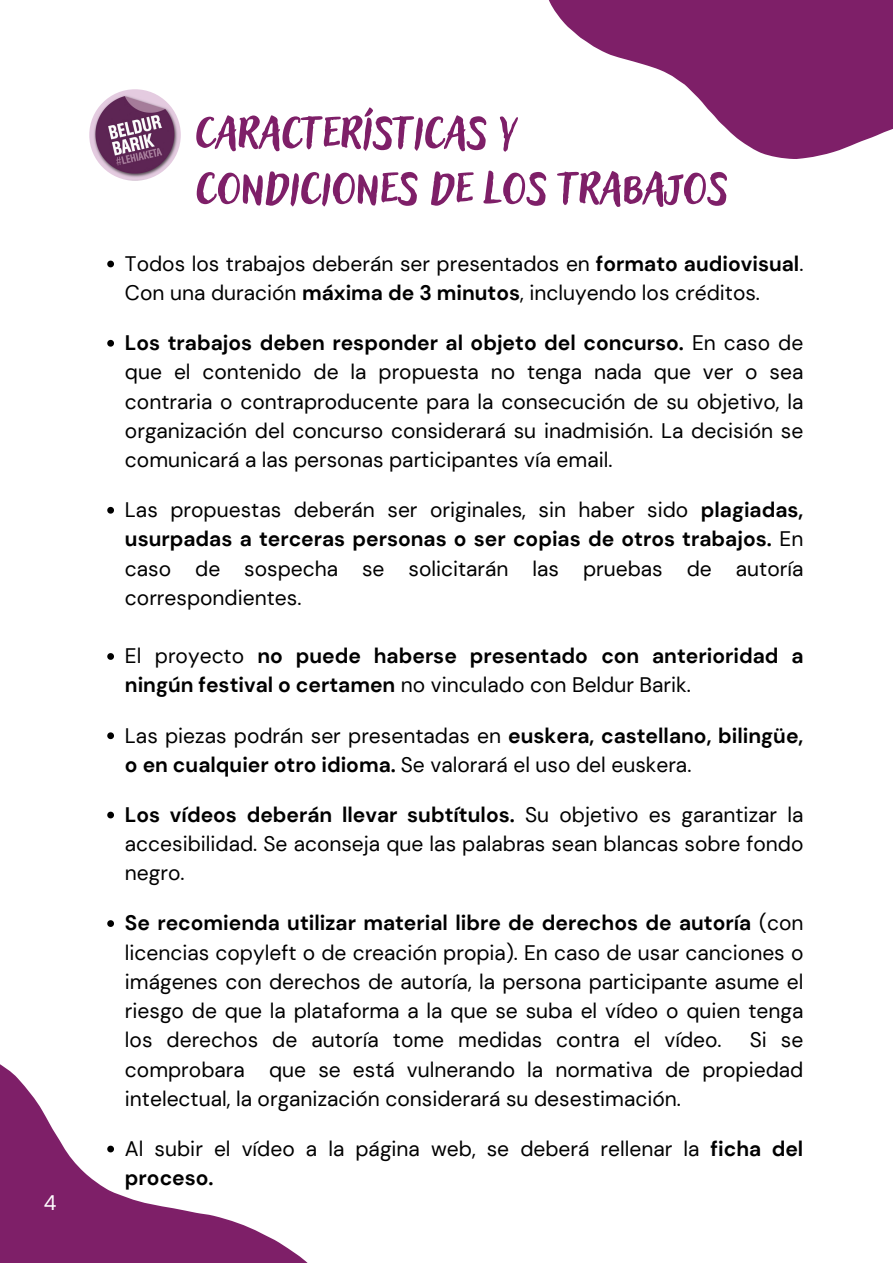
<style>
.page{position:relative;width:893px;height:1264px;background:#fff}
.page>*{position:absolute;margin:0;border:0;box-sizing:border-box;transform-origin:0 0}
.t1{font:59.25px/55.7px "Adlery Pro Blockletter";color:#7e1f68}
.t2{font:21px/29.2px "DM Sans";color:#000;text-align:justify}
.t3{font:700 21px/29.2px "DM Sans";color:#000}
.t4{font:21px "DM Sans";color:#fff}
.s1{font-weight:700}
.s2{font-weight:400}
</style>
<div class="page">
<svg style="left:0;top:1064px;width:307px;height:198px"></svg>
<svg style="left:549px;top:0;width:343px;height:159px;fill:#7e1f68"></svg>
<svg style="left:107px;top:260px;width:7px;height:7px"></svg>
<svg style="left:107px;top:340px;width:7px;height:6px"></svg>
<svg style="left:107px;top:507px;width:7px;height:6px"></svg>
<svg style="left:107px;top:653px;width:7px;height:7px"></svg>
<svg style="left:107px;top:732px;width:7px;height:7px"></svg>
<svg style="left:107px;top:811px;width:7px;height:7px"></svg>
<svg style="left:107px;top:920px;width:7px;height:6px"></svg>
<svg style="left:107px;top:1145px;width:7px;height:7px"></svg>
<img style="left:89px;top:89px;width:92px;height:92px;border-radius:50%">
<p class="t4" style="left:44px;top:1188px;width:14px">4</p>
<p class="t1" style="left:195px;top:98px;width:534px">Características y condiciones de los trabajos</p>
<p class="t2" style="left:125px;top:249px;width:680px">Todos los trabajos deberán ser presentados en <span class="s1">formato audiovisual</span>.<br>Con una duración <span class="s1">máxima de 3 minutos</span>, incluyendo los créditos.</p>
<p class="t2" style="left:125px;top:328px;width:680px"><span class="s1">Los trabajos deben responder al objeto del concurso.</span> En caso de que el contenido de la propuesta no tenga nada que ver o sea contraria o contraproducente para la consecución de su objetivo, la organización del concurso considerará su inadmisión. La decisión se comunicará a las personas participantes vía email.</p>
<p class="t2" style="left:125px;top:495px;width:680px">Las propuestas deberán ser originales, sin haber sido <span class="s1">plagiadas, usurpadas a terceras personas o ser copias de otros trabajos.</span> En caso de sospecha se solicitarán las pruebas de autoría correspondientes.</p>
<p class="t3" style="left:125px;top:641px;width:680px"><span class="s2">El proyecto</span> no puede haberse presentado con anterioridad a ningún festival o certamen <span class="s2">no vinculado con Beldur Barik.</span></p>
<p class="t2" style="left:125px;top:720px;width:680px">Las piezas podrán ser presentadas en <span class="s1">euskera, castellano, bilingüe, o en cualquier otro idioma.</span> Se valorará el uso del euskera.</p>
<p class="t2" style="left:125px;top:800px;width:680px"><span class="s1">Los vídeos deberán llevar subtítulos.</span> Su objetivo es garantizar la accesibilidad. Se aconseja que las palabras sean blancas sobre fondo negro.</p>
<p class="t2" style="left:125px;top:908px;width:680px"><span class="s1">Se recomienda utilizar material libre de derechos de autoría</span> (con licencias copyleft o de creación propia). En caso de usar canciones o imágenes con derechos de autoría, la persona participante asume el riesgo de que la plataforma a la que se suba el vídeo o quien tenga los derechos de autoría tome medidas contra el vídeo.</p>
<p class="t2" style="left:125px;top:1025px;width:680px;text-indent:624px">Si se comprobara que se está vulnerando la normativa de propiedad intelectual, la organización considerará su desestimación.</p>
<p class="t2" style="left:125px;top:1133px;width:680px">Al subir el vídeo a la página web, se deberá rellenar la <span class="s1">ficha del proceso.</span></p>
</div>
